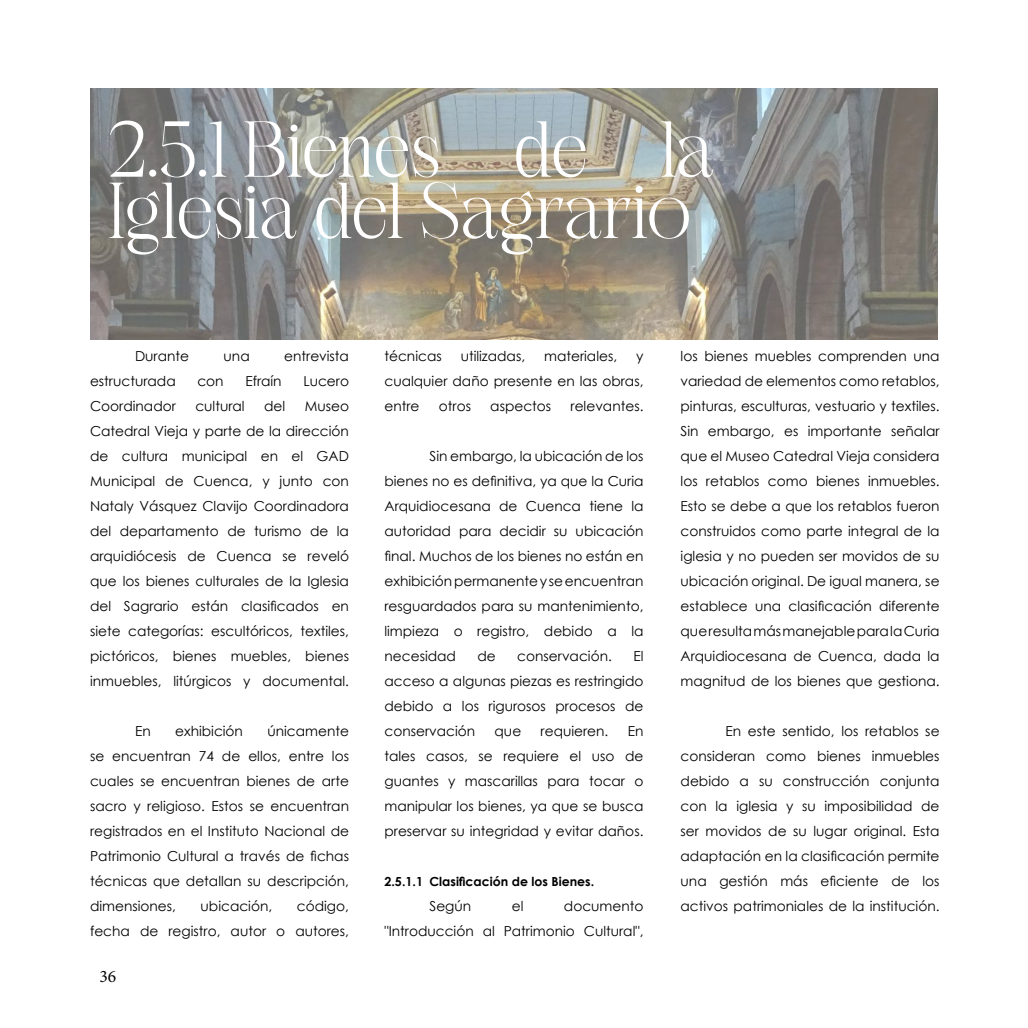
<style>
.page{position:relative;width:1028px;height:1028px;background:#fff}
.page>*{position:absolute;margin:0;border:0;box-sizing:border-box;transform-origin:0 0}
.t1{font:75px/61.2px "Canesa";letter-spacing:-.01em;color:#fff}
.t2{font:17.5px "Minion Pro";color:#020304}
.t3{font:13.75px/25px "Century Gothic";color:#000;text-align:justify}
.t4{font:700 12.5px "Century Gothic";color:#000}
</style>
<div class="page">
<img style="left:90px;top:88px;width:848px;height:252px">
<h1 class="t1" style="left:108px;top:120px;width:608px">2.5.1 Bienes de la<br>Iglesia del Sagrario</h1>
<p class="t3" style="left:135px;top:343px;width:56px">Durante</p>
<p class="t3" style="left:224px;top:343px;width:28px">una</p>
<p class="t3" style="left:284px;top:343px;width:66px">entrevista</p>
<p class="t3" style="left:90px;top:368px;width:87px">estructurada</p>
<p class="t3" style="left:197px;top:368px;width:28px">con</p>
<p class="t3" style="left:245px;top:368px;width:38px">Efraín</p>
<p class="t3" style="left:303px;top:368px;width:47px">Lucero</p>
<p class="t3" style="left:90px;top:393px;width:87px">Coordinador</p>
<p class="t3" style="left:195px;top:393px;width:51px">cultural</p>
<p class="t3" style="left:264px;top:393px;width:23px">del</p>
<p class="t3" style="left:90px;top:393px;width:260px;text-indent:215px">Museo Catedral Vieja y parte de la dirección de cultura municipal en el GAD Municipal de Cuenca, y junto con Nataly Vásquez Clavijo Coordinadora del departamento de turismo de la arquidiócesis de Cuenca se reveló que los bienes culturales de la Iglesia del Sagrario están clasificados en siete categorías: escultóricos, textiles, pictóricos, bienes muebles, bienes inmuebles, litúrgicos y documental.</p>
<p class="t3" style="left:135px;top:718px;width:17px">En</p>
<p class="t3" style="left:175px;top:718px;width:69px">exhibición</p>
<p class="t3" style="left:90px;top:718px;width:260px;text-indent:177px">únicamente se encuentran 74 de ellos, entre los cuales se encuentran bienes de arte sacro y religioso. Estos se encuentran registrados en el Instituto Nacional de Patrimonio Cultural a través de fichas técnicas que detallan su descripción, dimensiones,</p>
<p class="t3" style="left:90px;top:893px;width:260px;text-align:right">código,<br>fecha de registro, autor o autores,</p>
<p class="t3" style="left:201px;top:893px;width:73px">ubicación,</p>
<p class="t2" style="left:100px;top:965px;width:18px">36</p>
<p class="t3" style="left:384px;top:343px;width:59px">técnicas</p>
<p class="t3" style="left:461px;top:343px;width:66px">utilizadas,</p>
<p class="t3" style="left:544px;top:343px;width:74px">materiales,</p>
<p class="t3" style="left:384px;top:343px;width:260px;text-indent:252px">y cualquier daño presente en las obras, entre</p>
<p class="t3" style="left:439px;top:393px;width:34px">otros</p>
<p class="t3" style="left:490px;top:393px;width:62px">aspectos</p>
<p class="t3" style="left:570px;top:393px;width:74px">relevantes.</p>
<p class="t3" style="left:384px;top:443px;width:260px;text-indent:45px">Sin embargo, la ubicación de los bienes no es definitiva, ya que la Curia Arquidiocesana de Cuenca tiene la autoridad para decidir su ubicación final. Muchos de los bienes no están en exhibición permanente y se encuentran resguardados para su mantenimiento, limpieza o registro, debido a la necesidad</p>
<p class="t3" style="left:477px;top:643px;width:20px">de</p>
<p class="t3" style="left:517px;top:643px;width:96px">conservación.</p>
<p class="t3" style="left:384px;top:643px;width:260px;text-indent:249px">El acceso a algunas piezas es restringido debido a los rigurosos procesos de conservación</p>
<p class="t3" style="left:494px;top:718px;width:28px">que</p>
<p class="t3" style="left:540px;top:718px;width:69px">requieren.</p>
<p class="t3" style="left:384px;top:718px;width:260px;text-indent:243px">En tales casos, se requiere el uso de guantes y mascarillas para tocar o manipular los bienes, ya que se busca preservar su integridad y evitar daños.</p>
<p class="t4" style="left:384px;top:872px;width:211px">2.5.1.1 Clasificación de los Bienes.</p>
<p class="t3" style="left:429px;top:893px;width:43px">Según</p>
<p class="t3" style="left:512px;top:893px;width:13px">el</p>
<p class="t3" style="left:384px;top:893px;width:260px;text-align:right">documento<br>"Introducción al Patrimonio Cultural",</p>
<p class="t3" style="left:680px;top:343px;width:260px">los bienes muebles comprenden una variedad de elementos como retablos, pinturas, esculturas, vestuario y textiles.<br>Sin embargo, es importante señalar que el Museo Catedral Vieja considera los retablos como bienes inmuebles.<br>Esto se debe a que los retablos fueron construidos como parte integral de la iglesia y no pueden ser movidos de su ubicación original. De igual manera, se establece una clasificación diferente que resulta más manejable para la Curia Arquidiocesana de Cuenca, dada la magnitud de los bienes que gestiona.</p>
<p class="t3" style="left:680px;top:718px;width:260px;text-indent:45px">En este sentido, los retablos se consideran como bienes inmuebles debido a su construcción conjunta con la iglesia y su imposibilidad de ser movidos de su lugar original. Esta adaptación en la clasificación permite una gestión más eficiente de los activos patrimoniales de la institución.</p>
</div>
